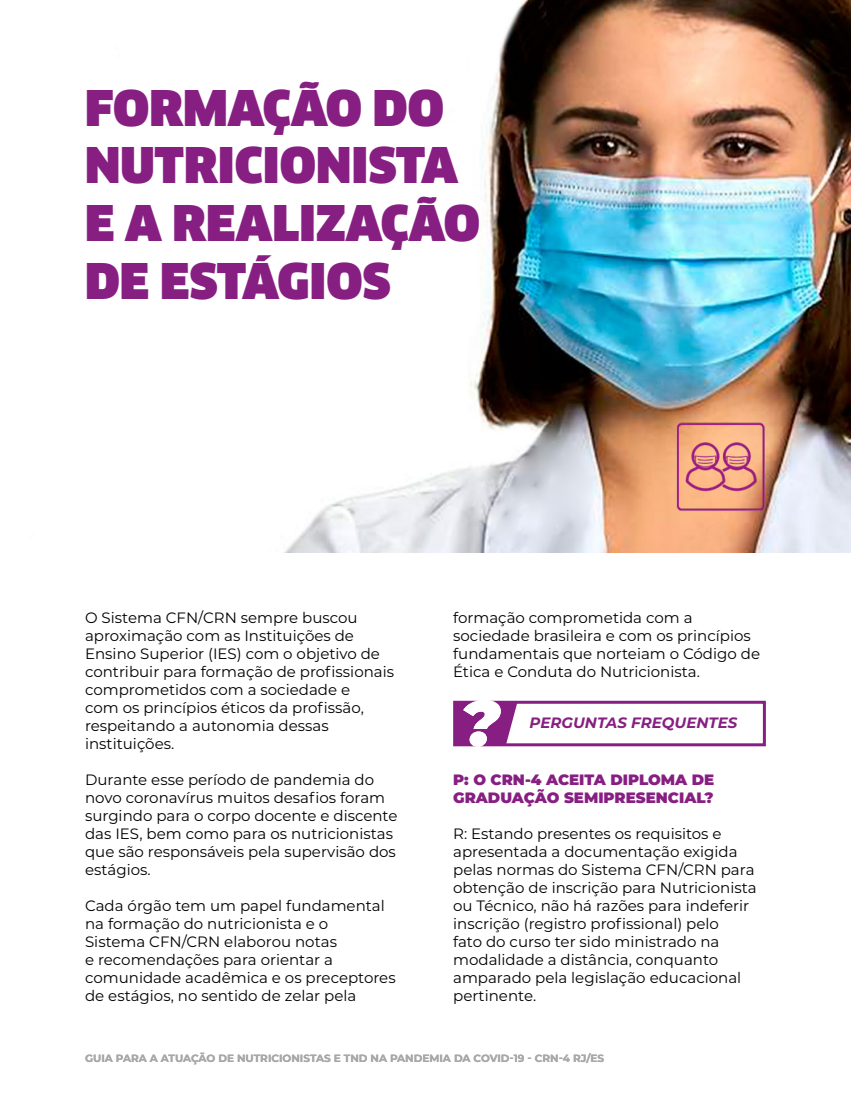
<style>
.page{position:relative;width:851px;height:1106px;background:#fff}
.page>*{position:absolute;margin:0;border:0;box-sizing:border-box;transform-origin:0 0}
.t1{font:900 48px/57.6px "Clan";color:#871f82}
.t2{font:15px/18px "Montserrat";color:#000}
.t3{font:900 15px/18px "Montserrat";color:#871f82}
.t4{font:italic 700 15px "Montserrat";color:#871f82}
.t5{font:700 10.5px "Montserrat";color:#a8a8a7}
</style>
<div class="page">
<img style="left:284px;top:0;width:566px;height:553px">
<svg style="left:284px;top:78px;width:178px;height:109px"></svg>
<svg style="left:284px;top:194px;width:198px;height:108px"></svg>
<div style="left:453px;top:700px;width:312px;height:46px;border:3px solid #871f82"></div>
<img style="left:675px;top:421px;width:90px;height:90px">
<svg style="left:453px;top:700px;width:64px;height:47px"></svg>
<h1 class="t1" style="left:85px;top:79px;width:396px">FORMAÇÃO DO<br>NUTRICIONISTA<br>E A REALIZAÇÃO<br>DE ESTÁGIOS</h1>
<p class="t2" style="left:85px;top:608px;width:310px">O Sistema CFN/CRN sempre buscou aproximação com as Instituições de Ensino Superior (IES) com o objetivo de contribuir para formação de profissionais comprometidos com a sociedade e<br>com os princípios éticos da profissão, respeitando a autonomia dessas instituições.</p>
<p class="t2" style="left:85px;top:770px;width:314px">Durante esse período de pandemia do novo coronavírus muitos desafios foram surgindo para o corpo docente e discente das IES, bem como para os nutricionistas que são responsáveis pela supervisão dos estágios.</p>
<p class="t2" style="left:85px;top:896px;width:312px">Cada órgão tem um papel fundamental na formação do nutricionista e o<br>Sistema CFN/CRN elaborou notas<br>e recomendações para orientar a comunidade acadêmica e os preceptores de estágios, no sentido de zelar pela</p>
<p class="t2" style="left:453px;top:608px;width:308px">formação comprometida com a sociedade brasileira e com os princípios fundamentais que norteiam o Código de Ética e Conduta do Nutricionista.</p>
<p class="t4" style="left:529px;top:711px;width:209px">PERGUNTAS FREQUENTES</p>
<p class="t3" style="left:453px;top:769px;width:263px">P: O CRN-4 ACEITA DIPLOMA DE<br>GRADUAÇÃO SEMIPRESENCIAL?</p>
<p class="t2" style="left:453px;top:824px;width:305px">R: Estando presentes os requisitos e apresentada a documentação exigida pelas normas do Sistema CFN/CRN para obtenção de inscrição para Nutricionista ou Técnico, não há razões para indeferir inscrição (registro profissional) pelo<br>fato do curso ter sido ministrado na modalidade a distância, conquanto amparado pela legislação educacional pertinente.</p>
<p class="t5" style="left:85px;top:1050px;width:520px">GUIA PARA A ATUAÇÃO DE NUTRICIONISTAS E TND NA PANDEMIA DA COVID-19 - CRN-4 RJ/ES</p>
</div>
